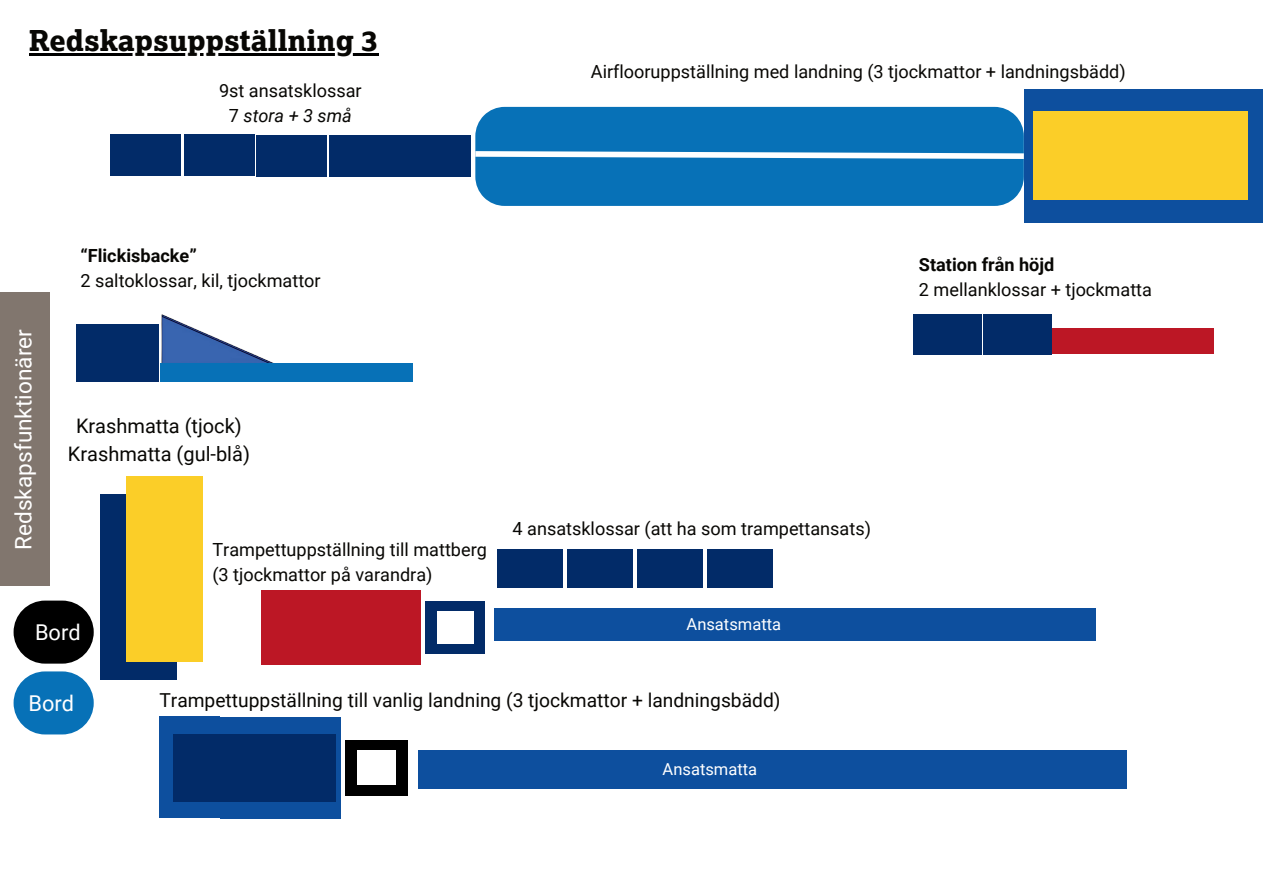
<style>
.page{position:relative;width:1263px;height:894px;background:#fff}
.page>*{position:absolute;margin:0;border:0;box-sizing:border-box;transform-origin:0 0}
.t1{font:800 28.5px "Lexia";color:#080704}
.t2{font:22.65px "Roboto";color:#fff}
.t3{font:21.75px "Roboto";color:#fff}
.t4{font:19.95px/27.9px "Roboto";color:#080704;text-align:center}
.t5{font:19.2px "Roboto";color:#080704}
.t6{font:18.15px/24.6px "Roboto";color:#080704}
.t7{font:700 18.15px "Roboto";color:#080704}
.t8{font:16.5px "Roboto";color:#fff}
.s1{font-style:italic}
</style>
<div class="page">
<div style="left:100px;top:494px;width:76px;height:184px;background:#022b68"></div>
<div style="left:126px;top:476px;width:76px;height:185px;background:#fbce28"></div>
<div style="left:14px;top:600px;width:80px;height:63px;background:#000;border-radius:31px"></div>
<hr style="left:29px;top:53px;width:349px;height:3px;background:#000">
<div style="left:14px;top:671px;width:80px;height:63px;background:#0771b7;border-radius:31px"></div>
<div style="left:220px;top:716px;width:60px;height:102px;background:#0d4f9e"></div>
<div style="left:280px;top:716px;width:61px;height:102px;background:#0d4f9e"></div>
<div style="left:418px;top:749px;width:709px;height:39px;background:#0d4f9e"></div>
<div style="left:345px;top:739px;width:63px;height:56px;background:#000"></div>
<div style="left:357px;top:750px;width:39px;height:34px;background:#fff"></div>
<div style="left:495px;top:608px;width:601px;height:33px;background:#0d4f9e"></div>
<div style="left:426px;top:600px;width:59px;height:53px;background:#022b68"></div>
<div style="left:437px;top:610px;width:36px;height:33px;background:#fff"></div>
<div style="left:261px;top:589px;width:160px;height:75px;background:#bc1725"></div>
<div style="left:638px;top:548px;width:65px;height:39px;background:#022b68"></div>
<div style="left:567px;top:548px;width:66px;height:39px;background:#022b68"></div>
<div style="left:498px;top:548px;width:65px;height:39px;background:#022b68"></div>
<div style="left:159px;top:716px;width:61px;height:101px;background:#0d4f9e"></div>
<div style="left:173px;top:734px;width:163px;height:67px;background:#022b68"></div>
<div style="left:475px;top:107px;width:549px;height:99px;background:#0771b7"></div>
<div style="left:1024px;top:89px;width:79px;height:134px;background:#0d4f9e"></div>
<div style="left:400px;top:135px;width:71px;height:41px;background:#022b68"></div>
<div style="left:1104px;top:89px;width:79px;height:134px;background:#0d4f9e"></div>
<div style="left:1183px;top:89px;width:80px;height:134px;background:#0d4f9e"></div>
<svg style="left:475px;top:148px;width:549px;height:14px"></svg>
<div style="left:1034px;top:111px;width:214px;height:88px;background:#fbce28"></div>
<div style="left:329px;top:135px;width:70px;height:41px;background:#022b68"></div>
<div style="left:256px;top:135px;width:71px;height:41px;background:#022b68"></div>
<div style="left:184px;top:134px;width:70px;height:42px;background:#022b68"></div>
<div style="left:110px;top:134px;width:71px;height:42px;background:#022b68"></div>
<div style="left:1047px;top:328px;width:167px;height:26px;background:#bc1725"></div>
<div style="left:983px;top:314px;width:68px;height:40px;background:#022b68"></div>
<div style="left:913px;top:314px;width:69px;height:40px;background:#022b68"></div>
<div style="left:76px;top:324px;width:83px;height:57px;background:#022b68"></div>
<div style="left:287px;top:363px;width:126px;height:18px;background:#0771b7"></div>
<img style="left:160px;top:314px;width:114px;height:51px">
<div style="left:161px;top:363px;width:126px;height:18px;background:#0771b7"></div>
<div style="left:707px;top:548px;width:66px;height:39px;background:#022b68"></div>
<div style="left:0;top:292px;width:49px;height:294px;background:#81766e"></div>
<h1 class="t1" style="left:29px;top:22px;width:351px">Redskapsuppställning 3</h1>
<p class="t6" style="left:219px;top:78px;width:144px;text-align:center">9st ansatsklossar<br>7 <span class="s1">stora + 3 små</span></p>
<p class="t6" style="left:591px;top:58px;width:536px">Airflooruppställning med landning (3 tjockmattor + landningsbädd)</p>
<p class="t2" style="left:8px;top:549px;width:222px;rotate:-90deg">Redskapsfunktionärer</p>
<p class="t7" style="left:80px;top:243px;width:118px">“Flickisbacke”</p>
<p class="t6" style="left:80px;top:267px;width:242px">2 saltoklossar, kil, tjockmattor</p>
<p class="t4" style="left:68px;top:411px;width:184px">Krashmatta (tjock)<br>Krashmatta (gul-blå)</p>
<p class="t6" style="left:212px;top:537px;width:276px">Trampettuppställning till mattberg (3 tjockmattor på varandra)</p>
<p class="t3" style="left:35px;top:616px;width:47px">Bord</p>
<p class="t6" style="left:512px;top:516px;width:360px">4 ansatsklossar (att ha som trampettansats)</p>
<p class="t8" style="left:686px;top:612px;width:96px">Ansatsmatta</p>
<p class="t7" style="left:919px;top:252px;width:137px">Station från höjd</p>
<p class="t6" style="left:919px;top:276px;width:235px">2 mellanklossar + tjockmatta</p>
<p class="t3" style="left:29px;top:687px;width:47px">Bord</p>
<p class="t5" style="left:159px;top:686px;width:623px">Trampettuppställning till vanlig landning (3 tjockmattor + landningsbädd)</p>
<p class="t8" style="left:663px;top:757px;width:96px">Ansatsmatta</p>
</div>
